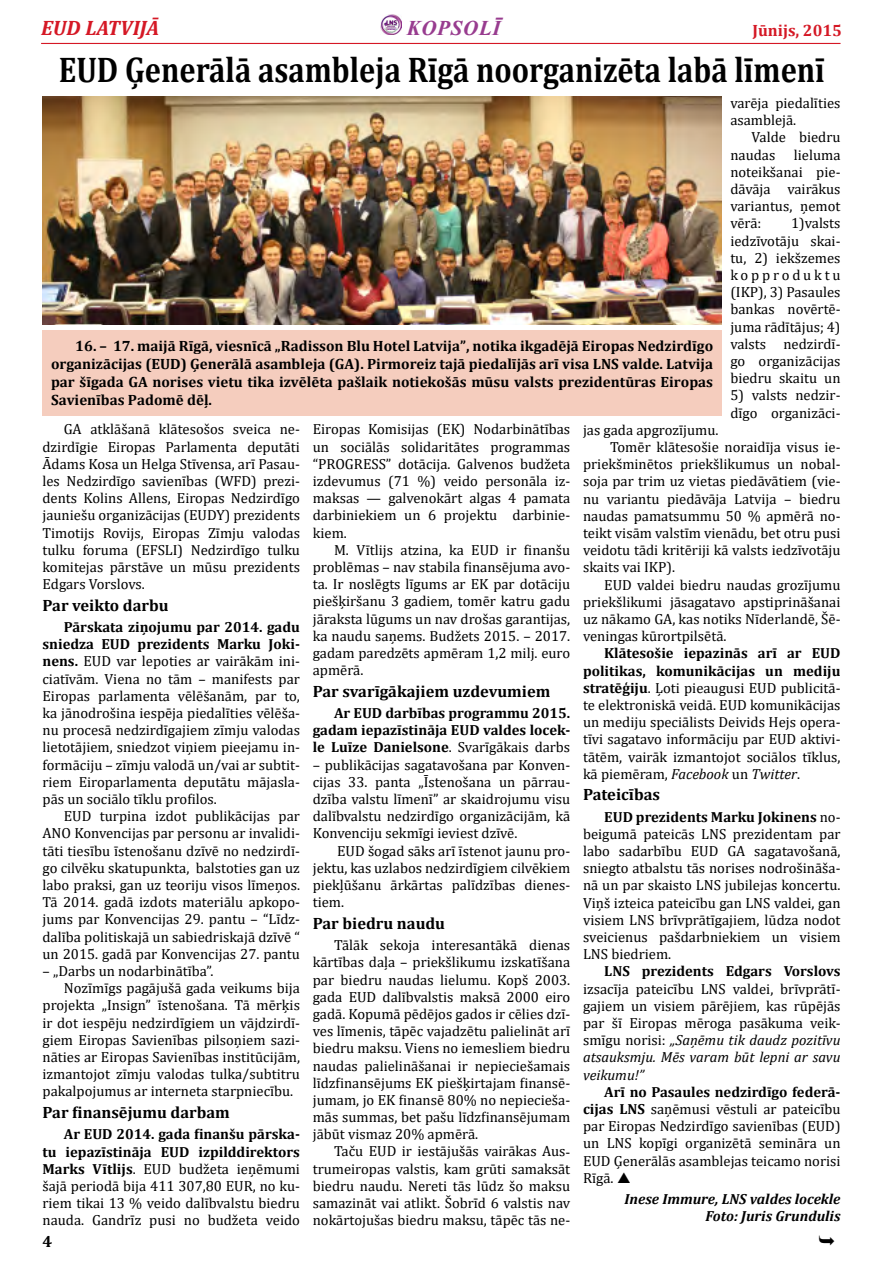
<style>
.page{position:relative;width:893px;height:1263px;background:#fff}
.page>*{position:absolute;margin:0;border:0;box-sizing:border-box;transform-origin:0 0}
.t1{font:700 35.85px "Cambria";color:#000;scale:.85 1}
.t2{font:italic 700 21px "Cambria";color:#d51825}
.t3{font:italic 700 21px "Times New Roman";letter-spacing:.035em;color:#983c8f}
.t4{font:700 16.5px "Cambria";color:#000}
.t5{font:700 16.5px "Cambria";color:#d51825}
.t6{font:700 15px/18px "Cambria";color:#000;text-align:justify}
.t7{font:14.7px/17.2px "Cambria";color:#000;text-align:justify}
.t8{font:700 14.7px/17.2px "Cambria";color:#000;text-align:justify}
.t9{font:italic 700 14.7px/17.2px "Cambria";color:#000;text-align:right}
.s1{font-weight:700}
.s2{font-weight:400}
.s3{font-style:italic}
</style>
<div class="page">
<img style="left:381px;top:14px;width:20px;height:21px">
<hr style="left:41px;top:43px;width:799px;height:1px;background:#d51825">
<img style="left:43px;top:97px;width:679px;height:227px">
<div style="left:43px;top:330px;width:679px;height:85px;background:#f5cdbe"></div>
<h2 class="t3" style="left:407px;top:13px;width:95px">KOPSOLĪ</h2>
<p class="t5" style="left:752px;top:18px;width:91px">Jūnijs, 2015</p>
<h2 class="t2" style="left:41px;top:13px;width:120px">EUD LATVIJĀ</h2>
<h1 class="t1" style="left:59px;top:45px;width:903px">EUD Ģenerālā asambleja Rīgā noorganizēta labā līmenī</h1>
<p class="t6" style="left:51px;top:337px;width:664px;text-indent:24px">16. – 17. maijā Rīgā, viesnīcā „Radisson Blu Hotel Latvija”, notika ikgadējā Eiropas Nedzirdīgo organizācijas (EUD) Ģenerālā asambleja (GA). Pirmoreiz tajā piedalījās arī visa LNS valde. Latvija par šīgada GA norises vietu tika izvēlēta pašlaik notiekošās mūsu valsts prezidentūras Eiropas Savienības Padomē dēļ.</p>
<p class="t7" style="left:730px;top:94px;width:112px">varēja piedalīties asamblejā.</p>
<p class="t7" style="left:730px;top:129px;width:112px;text-indent:21px">Valde biedru naudas</p>
<p class="t7" style="left:730px;top:146px;width:112px;text-indent:64px">lieluma noteikšanai pie&shy;dāvāja vairākus variantus, ņemot vērā:</p>
<p class="t7" style="left:730px;top:215px;width:112px;text-indent:61px">1)valsts iedzīvotāju skai&shy;tu, 2) iekšzemes kopproduktu (IKP), 3) Pasaules bankas novērtē&shy;juma rādītājus; 4) valsts nedzirdī&shy;go organizācijas biedru skaitu un</p>
<p class="t7" style="left:730px;top:387px;width:112px">5) valsts nedzir&shy;dīgo organizāci-</p>
<p class="t7" style="left:43px;top:421px;width:259px;text-indent:21px">GA atklāšanā klātesošos sveica ne&shy;dzirdīgie Eiropas Parlamenta deputāti Ādams Kosa un Helga Stīvensa, arī Pasau&shy;les Nedzirdīgo savienības (WFD) prezi&shy;dents Kolins Allens, Eiropas Nedzirdīgo jauniešu organizācijas (EUDY) prezidents Timotijs Rovijs, Eiropas Zīmju valodas tulku foruma (EFSLI) Nedzirdīgo tulku komitejas pārstāve un mūsu prezidents Edgars Vorslovs.</p>
<p class="t4" style="left:43px;top:593px;width:128px">Par veikto darbu</p>
<p class="t7" style="left:43px;top:618px;width:259px;text-indent:21px"><span class="s1">Pārskata ziņojumu par 2014. gadu sniedza EUD prezidents Marku Joki&shy;nens.</span> EUD var lepoties ar vairākām ini&shy;ciatīvām. Viena no tām – manifests par Eiropas parlamenta vēlēšanām, par to, ka jānodrošina iespēja piedalīties vēlēša&shy;nu procesā nedzirdīgajiem zīmju valodas lietotājiem, sniedzot viņiem pieejamu in&shy;formāciju – zīmju valodā un/vai ar subtit&shy;riem Eiroparlamenta deputātu mājasla&shy;pās un sociālo tīklu profilos.</p>
<p class="t7" style="left:43px;top:807px;width:259px;text-indent:21px">EUD turpina izdot publikācijas par ANO Konvencijas par personu ar invalidi&shy;tāti tiesību īstenošanu dzīvē no nedzirdī&shy;go cilvēku skatupunkta, balstoties gan uz labo praksi, gan uz teoriju visos līmeņos.<br>Tā 2014. gadā izdots materiālu apkopo&shy;jums par Konvencijas 29. pantu – “Līdz&shy;dalība politiskajā un sabiedriskajā dzīvē “ un 2015. gadā par Konvencijas 27. pantu</p>
<p class="t7" style="left:43px;top:962px;width:173px">– „Darbs un nodarbinātība”.</p>
<p class="t7" style="left:64px;top:979px;width:238px">Nozīmīgs pagājušā gada veikums bija</p>
<p class="t7" style="left:43px;top:997px;width:259px">projekta „Insign” īstenošana. Tā mērķis</p>
<p class="t7" style="left:43px;top:1014px;width:259px">ir dot iespēju nedzirdīgiem un vājdzirdī-</p>
<p class="t7" style="left:43px;top:1031px;width:259px">giem Eiropas Savienības pilsoņiem sazi-</p>
<p class="t7" style="left:43px;top:1048px;width:259px">nāties ar Eiropas Savienības institūcijām,</p>
<p class="t7" style="left:43px;top:1065px;width:259px">izmantojot zīmju valodas tulka/subtitru</p>
<p class="t7" style="left:43px;top:1083px;width:252px">pakalpojumus ar interneta starpniecību.</p>
<p class="t4" style="left:43px;top:1100px;width:189px">Par finansējumu darbam</p>
<p class="t7" style="left:43px;top:1125px;width:259px;text-indent:21px"><span class="s1">Ar EUD 2014. gada finanšu pārska&shy;tu iepazīstināja EUD izpilddirektors Marks Vītlijs</span>. EUD budžeta ieņēmumi šajā periodā bija 411 307,80 EUR, no ku&shy;riem tikai 13 % veido dalībvalstu biedru nauda. Gandrīz pusi no budžeta veido</p>
<p class="t4" style="left:43px;top:1229px;width:11px">4</p>
<p class="t7" style="left:313px;top:421px;width:259px">Eiropas Komisijas (EK) Nodarbinātības un sociālās solidaritātes programmas “PROGRESS” dotācija. Galvenos budžeta izdevumus (71 %) veido personāla iz&shy;maksas — galvenokārt algas 4 pamata darbiniekiem un 6 projektu darbinie&shy;kiem.</p>
<p class="t7" style="left:313px;top:541px;width:259px;text-indent:21px">M. Vītlijs atzina, ka EUD ir finanšu problēmas – nav stabila finansējuma avo&shy;ta. Ir noslēgts līgums ar EK par dotāciju piešķiršanu 3 gadiem, tomēr katru gadu jāraksta lūgums un nav drošas garantijas, ka naudu saņems. Budžets 2015. – 2017. gadam paredzēts apmēram 1,2 milj. euro apmērā.</p>
<p class="t4" style="left:313px;top:679px;width:239px">Par svarīgākajiem uzdevumiem</p>
<p class="t8" style="left:313px;top:704px;width:259px;text-indent:21px">Ar EUD darbības programmu 2015. gadam iepazīstināja EUD valdes locek&shy;le Luīze Danielsone<span class="s2">. Svarīgākais darbs</span></p>
<p class="t7" style="left:313px;top:756px;width:259px">– publikācijas sagatavošana par Konven&shy;cijas 33. panta „Īstenošana un pārrau&shy;dzība valstu līmenī” ar skaidrojumu visu dalībvalstu nedzirdīgo organizācijām, kā Konvenciju sekmīgi ieviest dzīvē.</p>
<p class="t7" style="left:313px;top:842px;width:259px;text-indent:24px">EUD šogad sāks arī īstenot jaunu pro&shy;jektu, kas uzlabos nedzirdīgiem cilvēkiem piekļūšanu ārkārtas palīdzības dienes&shy;tiem.</p>
<p class="t4" style="left:313px;top:911px;width:134px">Par biedru naudu</p>
<p class="t7" style="left:313px;top:936px;width:259px;text-indent:21px">Tālāk sekoja interesantākā dienas kārtības daļa – priekšlikumu izskatīšana par biedru naudas lielumu. Kopš 2003. gada EUD dalībvalstis maksā 2000 eiro gadā. Kopumā pēdējos gados ir cēlies dzī&shy;ves līmenis, tāpēc vajadzētu palielināt arī biedru maksu. Viens no iemesliem biedru naudas palielināšanai ir nepieciešamais līdzfinansējums EK piešķirtajam finansē&shy;jumam, jo EK finansē 80% no nepiecieša&shy;mās summas, bet pašu līdzfinansējumam jābūt vismaz 20% apmērā.</p>
<p class="t7" style="left:313px;top:1143px;width:259px;text-indent:21px">Taču EUD ir iestājušās vairākas Aus&shy;trumeiropas valstis, kam grūti samaksāt biedru naudu. Nereti tās lūdz šo maksu samazināt vai atlikt. Šobrīd 6 valstis nav nokārtojušas biedru maksu, tāpēc tās ne-</p>
<p class="t7" style="left:583px;top:421px;width:137px">jas gada apgrozījumu.</p>
<p class="t7" style="left:610px;top:438px;width:232px">Tomēr klātesošie noraidīja visus ie-</p>
<p class="t7" style="left:583px;top:455px;width:259px">priekšminētos priekšlikumus un nobal-</p>
<p class="t7" style="left:583px;top:473px;width:259px">soja par trim uz vietas piedāvātiem (vie-</p>
<p class="t7" style="left:583px;top:490px;width:259px">nu variantu piedāvāja Latvija – biedru</p>
<p class="t7" style="left:583px;top:507px;width:259px">naudas pamatsummu 50 % apmērā no-</p>
<p class="t7" style="left:583px;top:524px;width:259px">teikt visām valstīm vienādu, bet otru pusi</p>
<p class="t7" style="left:583px;top:541px;width:259px">veidotu tādi kritēriji kā valsts iedzīvotāju</p>
<p class="t7" style="left:583px;top:559px;width:93px">skaits vai IKP).</p>
<p class="t7" style="left:604px;top:576px;width:238px">EUD valdei biedru naudas grozījumu</p>
<p class="t7" style="left:583px;top:593px;width:259px">priekšlikumi jāsagatavo apstiprināšanai</p>
<p class="t7" style="left:583px;top:610px;width:259px">uz nākamo GA, kas notiks Nīderlandē, Šē-</p>
<p class="t7" style="left:583px;top:627px;width:145px">veningas kūrortpilsētā.</p>
<p class="t7" style="left:583px;top:645px;width:259px;text-indent:21px"><span class="s1">Klātesošie iepazinās arī ar EUD politikas, komunikācijas un mediju stratēģiju</span>. Ļoti pieaugusi EUD publicitā&shy;te elektroniskā veidā. EUD komunikācijas un mediju speciālists Deivids Hejs opera&shy;tīvi sagatavo informāciju par EUD aktivi&shy;tātēm, vairāk izmantojot sociālos tīklus, kā piemēram, <span class="s3">Facebook</span> un <span class="s3">Twitter</span>.</p>
<p class="t4" style="left:583px;top:783px;width:79px">Pateicības</p>
<p class="t7" style="left:583px;top:808px;width:259px;text-indent:21px"><span class="s1">EUD prezidents Marku Jokinens</span> no&shy;beigumā pateicās LNS prezidentam par labo sadarbību EUD GA sagatavošanā, sniegto atbalstu tās norises nodrošināša&shy;nā un par skaisto LNS jubilejas koncertu.<br>Viņš izteica pateicību gan LNS valdei, gan visiem LNS brīvprātīgajiem, lūdza nodot sveicienus pašdarbniekiem un visiem LNS biedriem.</p>
<p class="t8" style="left:604px;top:962px;width:238px">LNS prezidents Edgars Vorslovs</p>
<p class="t7" style="left:583px;top:980px;width:259px">izsacīja pateicību LNS valdei, brīvprātī&shy;gajiem un visiem pārējiem, kas rūpējās par šī Eiropas mēroga pasākuma veik&shy;smīgu norisi: <span class="s3">„Saņēmu tik daudz pozitīvu atsauksmju. Mēs varam būt lepni ar savu veikumu!”</span></p>
<p class="t7" style="left:583px;top:1083px;width:259px;text-indent:21px"><span class="s1">Arī no Pasaules nedzirdīgo federā&shy;cijas LNS</span> saņēmusi vēstuli ar pateicību par Eiropas Nedzirdīgo savienības (EUD) un LNS kopīgi organizētā semināra un EUD Ģenerālās asamblejas teicamo norisi Rīgā.</p>
<p class="t9" style="left:625px;top:1190px;width:217px">Inese Immure, LNS valdes locekle<br>Foto: Juris Grundulis</p>
</div>
